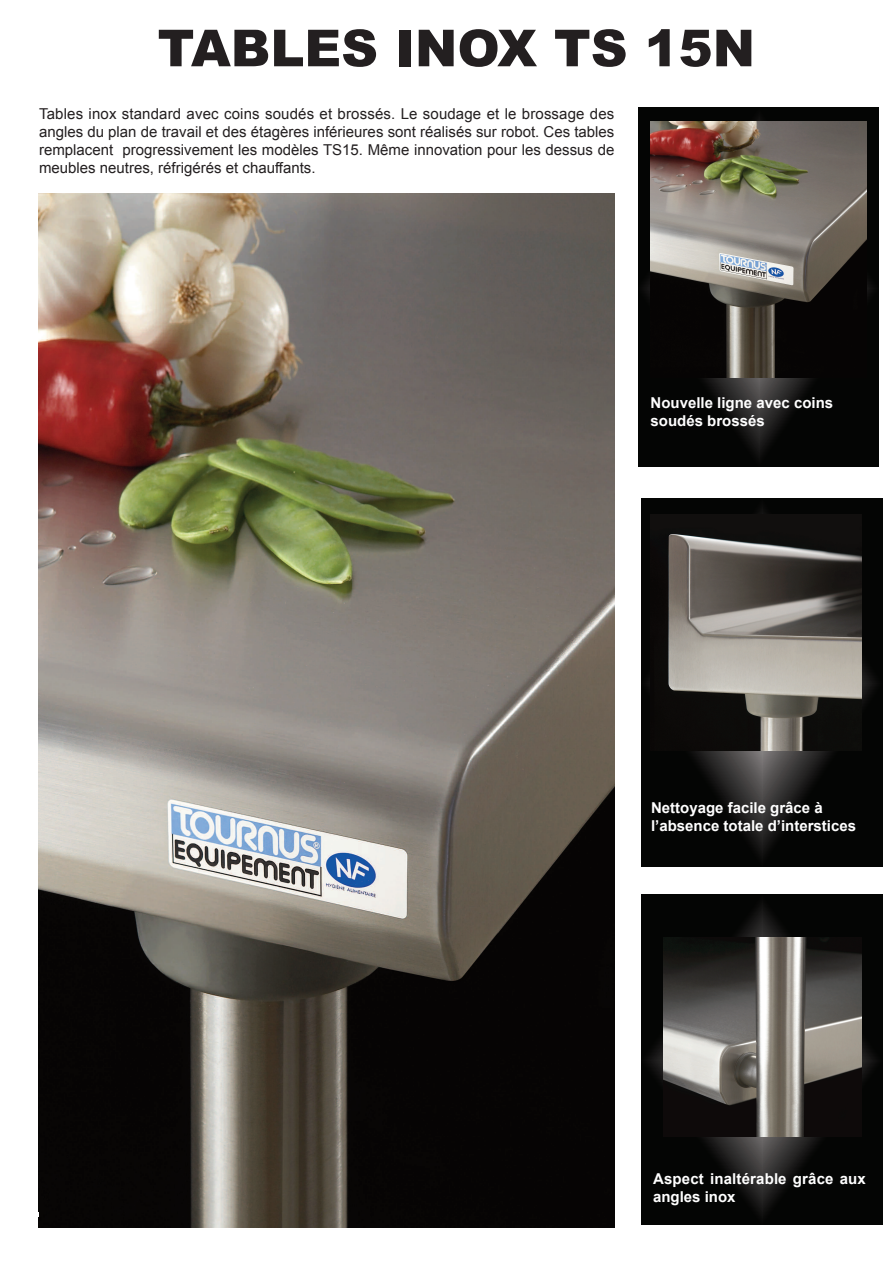
<style>
.page{position:relative;width:893px;height:1263px;background:#fff}
.page>*{position:absolute;margin:0;border:0;box-sizing:border-box;transform-origin:0 0}
.t1{font:900 51px "Arial";color:#231f20}
.t2{font:15px/18px "Arial";color:#231f20;text-align:justify}
.t3{font:700 15px/18px "Arial";color:#fff}
</style>
<div class="page">
<svg style="left:642px;top:894px;width:240px;height:330px;background:#0a0a0a"></svg>
<svg style="left:642px;top:498px;width:240px;height:368px;background:#0e0e0d"></svg>
<svg style="left:638px;top:108px;width:241px;height:359px;background:#0a0b0a"></svg>
<img style="left:39px;top:193px;width:575px;height:1034px">
<img style="left:651px;top:121px;width:216px;height:256px">
<img style="left:663px;top:937px;width:199px;height:199px">
<img style="left:650px;top:514px;width:212px;height:236px">
<h1 class="t1" style="left:158px;top:10px;width:599px">TABLES INOX TS 15N</h1>
<p class="t2" style="left:39px;top:105px;width:577px">Tables inox standard avec coins soudés et brossés. Le soudage et le brossage des angles du plan de travail et des étagères inférieures sont réalisés sur robot. Ces tables remplacent progressivement les modèles TS15. Même innovation pour les dessus de meubles neutres, réfrigérés et chauffants.</p>
<p class="t3" style="left:651px;top:394px;width:184px">Nouvelle ligne avec coins soudés brossés</p>
<p class="t3" style="left:651px;top:799px;width:207px">Nettoyage facile grâce à l’absence totale d’interstices</p>
<p class="t3" style="left:653px;top:1170px;width:214px">Aspect inaltérable grâce aux angles inox</p>
</div>
